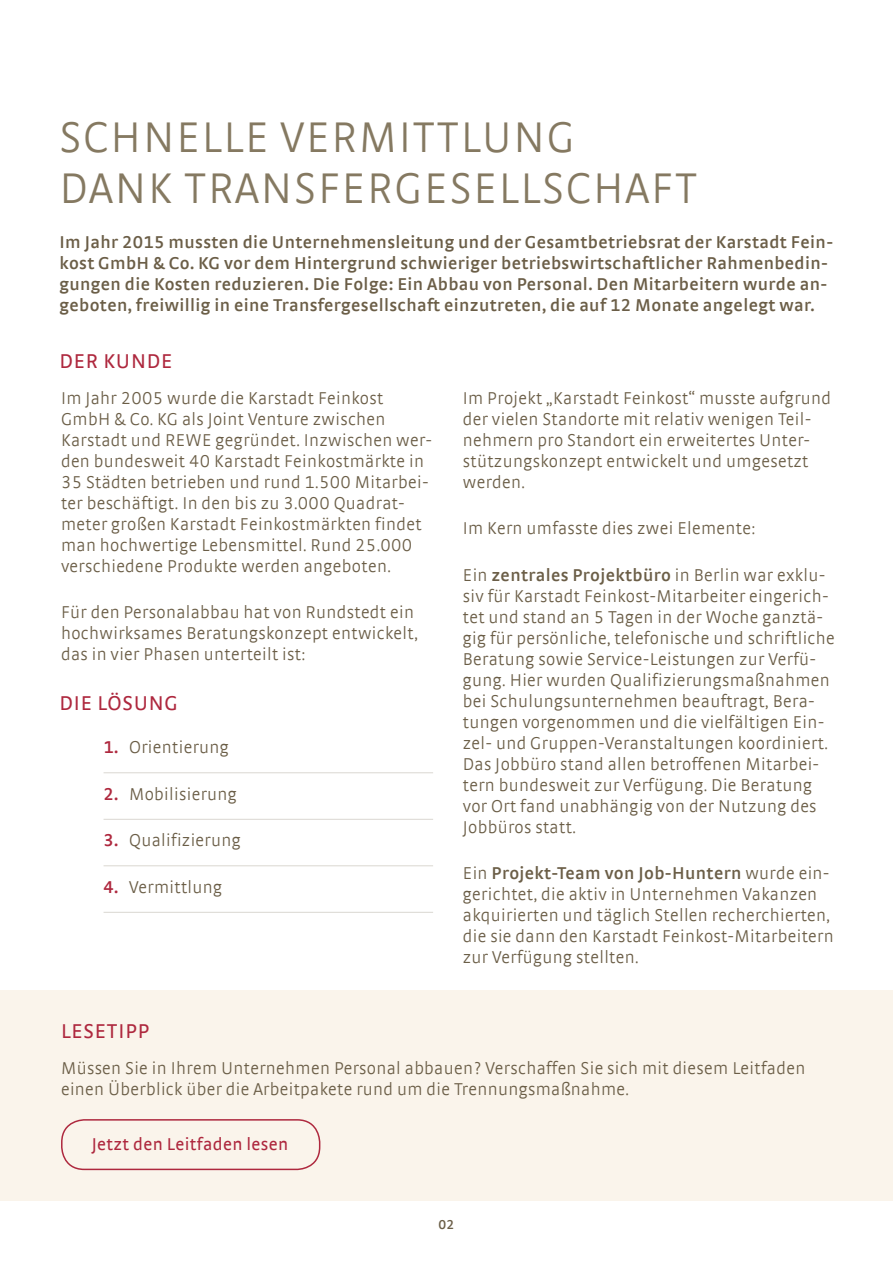
<style>
.page{position:relative;width:893px;height:1263px;background:#fff}
.page>*{position:absolute;margin:0;border:0;box-sizing:border-box;transform-origin:0 0}
.t1{font:300 45px/51px "Strada TF";letter-spacing:.04em;color:#857961}
.t2{font:21px "Strada TF";letter-spacing:.04em;color:#ae283e}
.t3{font:300 18px/21px "Strada TF";letter-spacing:.02em;color:#6b5e47}
.t4{font:600 18px/21px "Strada TF";letter-spacing:.02em;color:#6b5e47}
.t5{font:18px "Strada TF";letter-spacing:.02em;color:#ae283e}
.t6{font:600 13.5px "Strada TF";color:#6b5e47}
.s1{font-weight:600;color:#ae283e}
.s2{font-weight:600}
</style>
<div class="page">
<hr style="left:104px;top:772px;width:329px;height:1px;background:#dad7d1">
<hr style="left:104px;top:819px;width:329px;height:1px;background:#dad7d1">
<hr style="left:104px;top:865px;width:329px;height:1px;background:#dad7d1">
<hr style="left:104px;top:912px;width:329px;height:1px;background:#dad7d1">
<div style="left:0;top:990px;width:893px;height:211px;background:#faf4eb"></div>
<div style="left:61px;top:1119px;width:259px;height:51px;border:2px solid #ae283e;border-radius:22px"></div>
<h1 class="t1" style="left:60px;top:111px;width:639px">SCHNELLE VERMITTLUNG<br>DANK TRANSFERGESELLSCHAFT</h1>
<p class="t4" style="left:60px;top:231px;width:775px">Im Jahr 2015 mussten die Unternehmensleitung und der Gesamtbetriebsrat der Karstadt Fein&shy;kost GmbH &amp; Co. KG vor dem Hintergrund schwieriger betriebswirtschaftlicher Rahmenbedin&shy;gungen die Kosten reduzieren. Die Folge: Ein Abbau von Personal. Den Mitarbeitern wurde an&shy;geboten, freiwillig in eine Transfergesellschaft einzutreten, die auf 12 Monate angelegt war.</p>
<p class="t2" style="left:60px;top:349px;width:114px">DER KUNDE</p>
<p class="t3" style="left:61px;top:387px;width:373px">Im Jahr 2005 wurde die Karstadt Feinkost GmbH &amp; Co. KG als Joint Venture zwischen Karstadt und REWE gegründet. Inzwischen wer&shy;den bundesweit 40 Karstadt Feinkostmärkte in 35 Städten betrieben und rund 1.500 Mitarbei&shy;ter beschäftigt. In den bis zu 3.000 Quadrat&shy;meter großen Karstadt Feinkostmärkten findet man hochwertige Lebensmittel. Rund 25.000 verschiedene Produkte werden angeboten.</p>
<p class="t3" style="left:61px;top:602px;width:358px">Für den Personalabbau hat von Rundstedt ein hochwirksames Beratungskonzept entwickelt, das in vier Phasen unterteilt ist:</p>
<p class="t2" style="left:60px;top:691px;width:120px">DIE LÖSUNG</p>
<p class="t3" style="left:104px;top:737px;width:127px"><span class="s1">1.</span> Orientierung</p>
<p class="t3" style="left:104px;top:783px;width:135px"><span class="s1">2.</span> Mobilisierung</p>
<p class="t3" style="left:104px;top:830px;width:139px"><span class="s1">3.</span> Qualifizierung</p>
<p class="t3" style="left:104px;top:876px;width:120px"><span class="s1">4.</span> Vermittlung</p>
<p class="t3" style="left:463px;top:387px;width:370px">Im Projekt „Karstadt Feinkost“ musste aufgrund der vielen Standorte mit relativ wenigen Teil&shy;nehmern pro Standort ein erweitertes Unter&shy;stützungskonzept entwickelt und umgesetzt werden.</p>
<p class="t3" style="left:463px;top:518px;width:294px">Im Kern umfasste dies zwei Elemente:</p>
<p class="t3" style="left:463px;top:564px;width:373px">Ein <span class="s2">zentrales Projektbüro</span> in Berlin war exklu&shy;siv für Karstadt Feinkost-Mitarbeiter eingerich&shy;tet und stand an 5 Tagen in der Woche ganztä&shy;gig für persönliche, telefonische und schriftliche Beratung sowie Service-Leistungen zur Verfü&shy;gung. Hier wurden Qualifizierungsmaßnahmen bei Schulungsunternehmen beauftragt, Bera&shy;tungen vorgenommen und die vielfältigen Ein&shy;zel- und Gruppen-Veranstaltungen koordiniert.<br>Das Jobbüro stand allen betroffenen Mitarbei&shy;tern bundesweit zur Verfügung. Die Beratung vor Ort fand unabhängig von der Nutzung des Jobbüros statt.</p>
<p class="t3" style="left:463px;top:863px;width:372px">Ein <span class="s2">Projekt-Team von Job-Huntern</span> wurde ein&shy;gerichtet, die aktiv in Unternehmen Vakanzen akquirierten und täglich Stellen recherchierten, die sie dann den Karstadt Feinkost-Mitarbeitern zur Verfügung stellten.</p>
<p class="t2" style="left:61px;top:1019px;width:90px">LESETIPP</p>
<p class="t3" style="left:61px;top:1057px;width:746px">Müssen Sie in Ihrem Unternehmen Personal abbauen? Verschaffen Sie sich mit diesem Leitfaden einen Überblick über die Arbeitpakete rund um die Trennungsmaßnahme.</p>
<p class="t5" style="left:92px;top:1133px;width:198px">Jetzt den Leitfaden lesen</p>
<p class="t6" style="left:439px;top:1216px;width:17px">02</p>
</div>
